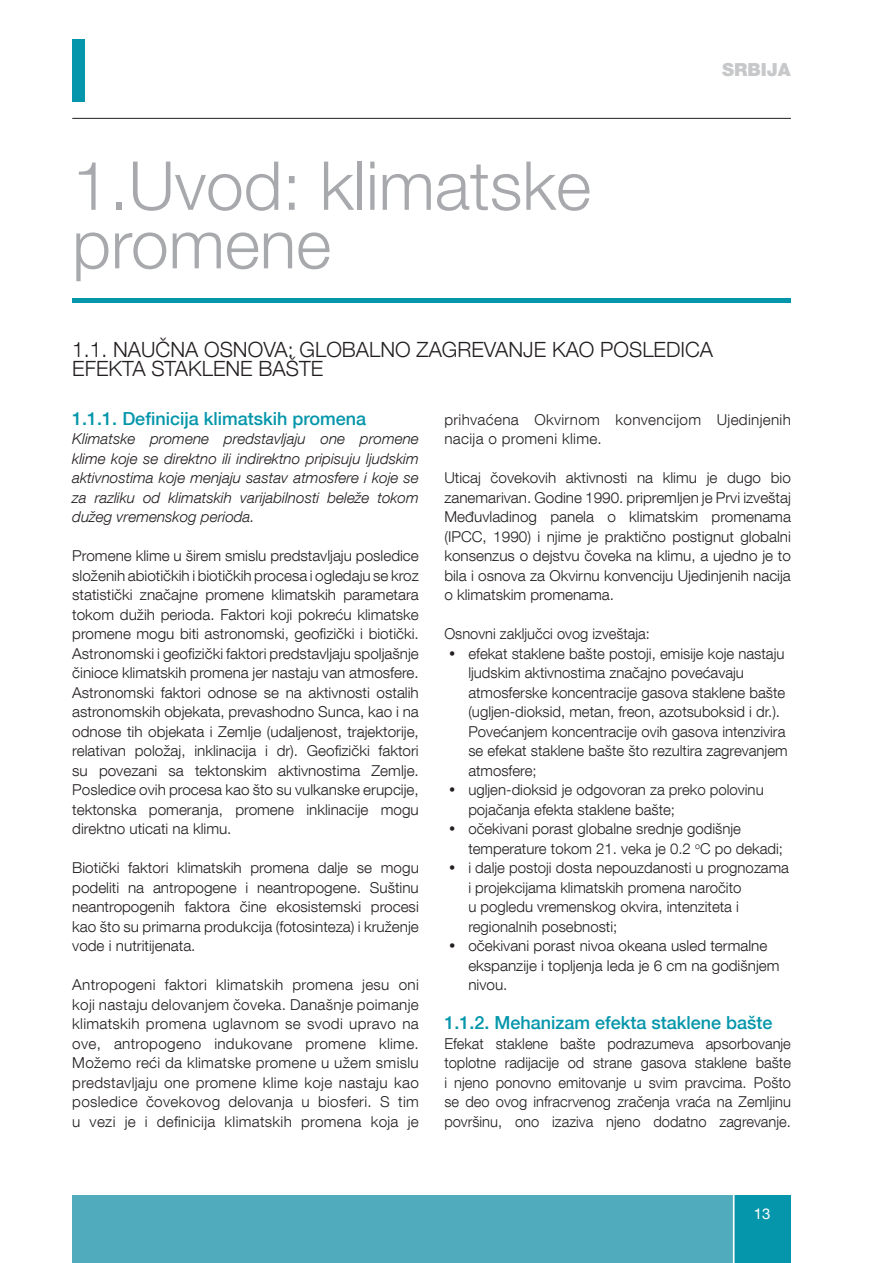
<style>
.page{position:relative;width:893px;height:1263px;background:#fff}
.page>*{position:absolute;margin:0;border:0;box-sizing:border-box;transform-origin:0 0}
.t1{font:300 67.5px/58.5px "Helvetica Neue LT Com";color:#a8a9ad}
.t2{font:300 21px "Helvetica Neue LT Com";color:#231f20}
.t3{font:500 18px "Helvetica Neue LT Com";color:#0596ab}
.t4{font:900 18px "Helvetica Neue LT Com";color:#c7c8ca}
.t5{font:300 15px/19.5px "Helvetica Neue LT Com";color:#231f20;text-align:justify}
.t6{font:italic 300 15px/19.5px "Helvetica Neue LT Com";color:#231f20;text-align:justify}
.t7{font:300 15px/19.5px "Helvetica Neue LT Com";letter-spacing:.02em;color:#231f20}
.t8{font:15px "Helvetica Neue LT Com";color:#fff}
</style>
<div class="page">
<hr style="left:72px;top:118px;width:719px;height:1px;background:#231f20">
<div style="left:734px;top:1195px;width:57px;height:68px;background:#0596ab"></div>
<div style="left:72px;top:1195px;width:663px;height:68px;background:#50abbc"></div>
<div style="left:72px;top:39px;width:13px;height:63px;background:#0596ab"></div>
<hr style="left:733px;top:1185px;width:1px;height:78px;background:#fff">
<hr style="left:73px;top:298px;width:718px;height:4px;background:#0596ab">
<h1 class="t1" style="left:72px;top:155px;width:520px">1.Uvod: klimatske promene</h1>
<p class="t4" style="left:722px;top:59px;width:70px">SRBIJA</p>
<h2 class="t2" style="left:72px;top:336px;width:71px">1.1. Naučna</h2>
<h2 class="t2" style="left:204px;top:336px;width:15px">osnova</h2>
<h2 class="t2" style="left:288px;top:336px;width:42px">: Globalno</h2>
<h2 class="t2" style="left:417px;top:336px;width:14px">zagrevanje</h2>
<h2 class="t2" style="left:552px;top:336px;width:15px">kao</h2>
<h2 class="t2" style="left:600px;top:336px;width:14px">posledica</h2>
<h2 class="t2" style="left:72px;top:356px;width:12px">efekta</h2>
<h2 class="t2" style="left:151px;top:356px;width:14px">staklene</h2>
<h2 class="t2" style="left:259px;top:356px;width:14px">bašte</h2>
<p class="t3" style="left:72px;top:408px;width:295px">1.1.1. Definicija klimatskih promena</p>
<p class="t6" style="left:72px;top:429px;width:348px">Klimatske promene predstavljaju one promene klime koje se direktno ili indirektno pripisuju ljudskim aktivnostima koje menjaju sastav atmosfere i koje se za razliku od klimatskih varijabilnosti beleže tokom dužeg vremenskog perioda.</p>
<p class="t5" style="left:72px;top:546px;width:348px">Promene klime u širem smislu predstavljaju posledice složenih abiotičkih i biotičkih procesa i ogledaju se kroz statistički značajne promene klimatskih parametara tokom dužih perioda. Faktori koji pokreću klimatske promene mogu biti astronomski, geofizički i biotički.<br>Astronomski i geofizički faktori predstavljaju spoljašnje činioce klimatskih promena jer nastaju van atmosfere.<br>Astronomski faktori odnose se na aktivnosti ostalih astronomskih objekata, prevashodno Sunca, kao i na odnose tih objekata i Zemlje (udaljenost, trajektorije, relativan položaj, inklinacija i dr). Geofizički faktori su povezani sa tektonskim aktivnostima Zemlje.<br>Posledice ovih procesa kao što su vulkanske erupcije, tektonska pomeranja, promene inklinacije mogu direktno uticati na klimu.</p>
<p class="t5" style="left:72px;top:858px;width:348px">Biotički faktori klimatskih promena dalje se mogu podeliti na antropogene i neantropogene. Suštinu neantropogenih faktora čine ekosistemski procesi kao što su primarna produkcija (fotosinteza) i kruženje vode i nutritijenata.</p>
<p class="t5" style="left:72px;top:975px;width:348px">Antropogeni faktori klimatskih promena jesu oni koji nastaju delovanjem čoveka. Današnje poimanje klimatskih promena uglavnom se svodi upravo na ove, antropogeno indukovane promene klime.<br>Možemo reći da klimatske promene u užem smislu predstavljaju one promene klime koje nastaju kao posledice čovekovog delovanja u biosferi. S tim u vezi je i definicija klimatskih promena koja je</p>
<p class="t7" style="left:444px;top:409px;width:348px">prihvaćena Okvirnom konvencijom Ujedinjenih nacija o promeni klime.</p>
<p class="t5" style="left:444px;top:468px;width:348px">Uticaj čovekovih aktivnosti na klimu je dugo bio zanemarivan. Godine 1990. pripremljen je Prvi izveštaj Međuvladinog panela o klimatskim promenama (IPCC, 1990) i njime je praktično postignut globalni konsenzus o dejstvu čoveka na klimu, a ujedno je to bila i osnova za Okvirnu konvenciju Ujedinjenih nacija o klimatskim promenama.</p>
<p class="t5" style="left:468px;top:624px;width:322px;text-align:left;text-indent:-24px">Osnovni zaključci ovog izveštaja:<br>efekat staklene bašte postoji, emisije koje nastaju ljudskim aktivnostima značajno povećavaju atmosferske koncentracije gasova staklene bašte (ugljen-dioksid, metan, freon, azotsuboksid i dr.).<br>Povećanjem koncentracije ovih gasova intenzivira se efekat staklene bašte što rezultira zagrevanjem atmosfere;<br>ugljen-dioksid je odgovoran za preko polovinu pojačanja efekta staklene bašte;<br>očekivani porast globalne srednje godišnje temperature tokom 21. veka je 0.2 <sup>o</sup>C po dekadi; i dalje postoji dosta nepouzdanosti u prognozama i projekcijama klimatskih promena naročito<br>u pogledu vremenskog okvira, intenziteta i regionalnih posebnosti;<br>očekivani porast nivoa okeana usled termalne ekspanzije i topljenja leda je 6 cm na godišnjem nivou.</p>
<p class="t3" style="left:444px;top:1012px;width:330px">1.1.2. Mehanizam efekta staklene bašte</p>
<p class="t5" style="left:444px;top:1033px;width:348px">Efekat staklene bašte podrazumeva apsorbovanje toplotne radijacije od strane gasova staklene bašte i njeno ponovno emitovanje u svim pravcima. Pošto se deo ovog infracrvenog zračenja vraća na Zemljinu površinu, ono izaziva njeno dodatno zagrevanje.</p>
<p class="t8" style="left:754px;top:1204px;width:18px">13</p>
</div>
